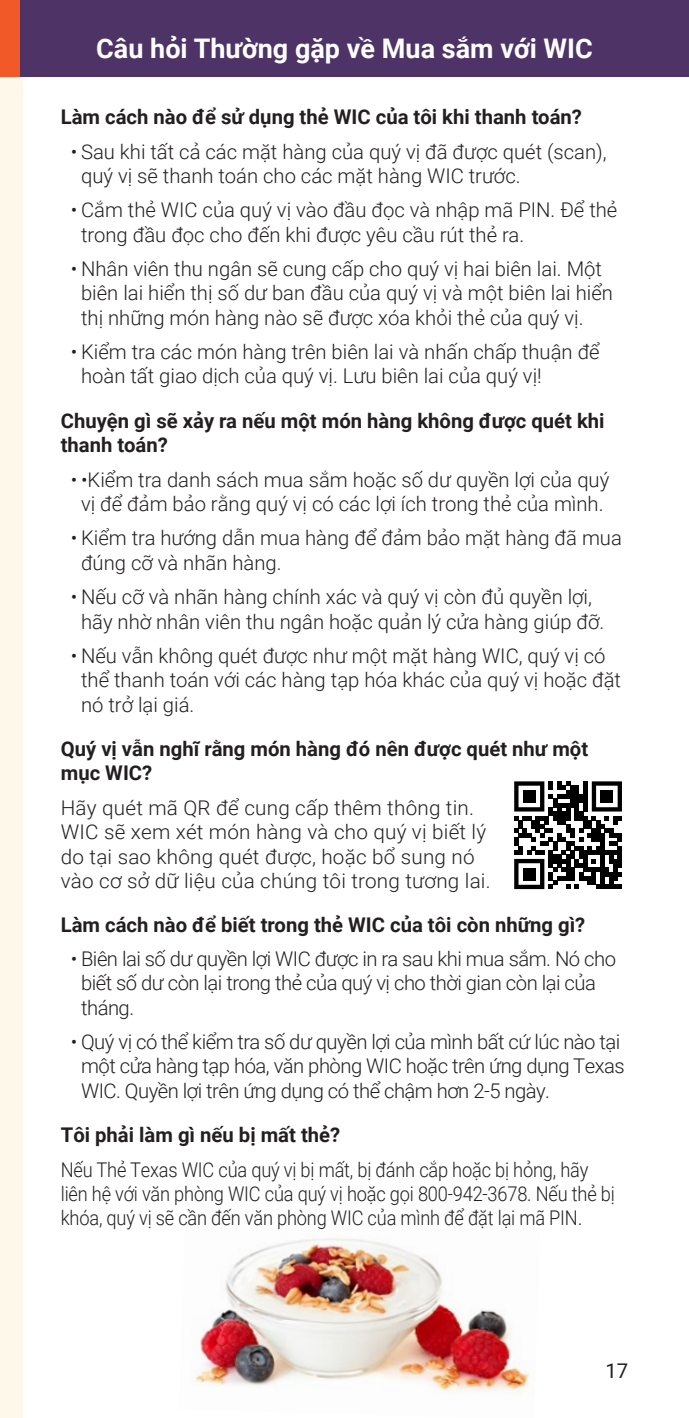
<style>
.page{position:relative;width:689px;height:1418px;background:#fff}
.page>*{position:absolute;margin:0;border:0;box-sizing:border-box;transform-origin:0 0}
.Page_Header{font:700 27px "Roboto";color:#fff}
.Body{font:300 20.25px/24.3px "Roboto";color:#231f20}
.Body-2{font:300 20.25px/24.3px "Roboto";letter-spacing:-.025em;color:#231f20}
.Bulleted_Header{font:700 20.25px/24.3px "Roboto";color:#231f20}
.Body-3{font:300 20.25px/24.3px "Roboto";color:#231f20;scale:.9 1}
.t1{font:20.25px "Roboto";color:#231f20}
</style>
<div class="page">
<div style="left:0;top:49px;width:22px;height:1369px;background:#fef8ea"></div>
<div style="left:0;top:0;width:22px;height:77px;background:#f15929"></div>
<div style="left:20px;top:0;width:668px;height:77px;background:#4e3366"></div>
<img style="left:192px;top:1238px;width:338px;height:158px">
<svg style="left:514px;top:781px;width:108px;height:108px"></svg>
<p class="Page_Header" style="left:96px;top:30px;width:498px">Câu hỏi Thường gặp về Mua sắm với WIC</p>
<p class="Bulleted_Header" style="left:61px;top:104px;width:522px">Làm cách nào để sử dụng thẻ WIC của tôi khi thanh toán?</p>
<p class="Body" style="left:81px;top:138px;width:527px;text-indent:-10px">• Sau khi tất cả các mặt hàng của quý vị đã được quét (scan), quý vị sẽ thanh toán cho các mặt hàng WIC trước.</p>
<p class="Body" style="left:81px;top:197px;width:538px;text-indent:-10px">• Cắm thẻ WIC của quý vị vào đầu đọc và nhập mã PIN. Để thẻ trong đầu đọc cho đến khi được yêu cầu rút thẻ ra.</p>
<p class="Body" style="left:81px;top:256px;width:533px;text-indent:-10px">• Nhân viên thu ngân sẽ cung cấp cho quý vị hai biên lai. Một biên lai hiển thị số dư ban đầu của quý vị và một biên lai hiển thị những món hàng nào sẽ được xóa khỏi thẻ của quý vị.</p>
<p class="Body" style="left:81px;top:339px;width:520px;text-indent:-10px">• Kiểm tra các món hàng trên biên lai và nhấn chấp thuận để hoàn tất giao dịch của quý vị. Lưu biên lai của quý vị!</p>
<p class="Bulleted_Header" style="left:61px;top:408px;width:545px">Chuyện gì sẽ xảy ra nếu một món hàng không được quét khi thanh toán?</p>
<p class="Body" style="left:71px;top:466px;width:540px;text-align:center">• •Kiểm tra danh sách mua sắm hoặc số dư quyền lợi của quý vị để đảm bảo rằng quý vị có các lợi ích trong thẻ của mình.</p>
<p class="Body" style="left:81px;top:525px;width:542px;text-indent:-10px">• Kiểm tra hướng dẫn mua hàng để đảm bảo mặt hàng đã mua đúng cỡ và nhãn hàng.</p>
<p class="Body" style="left:81px;top:584px;width:524px;text-indent:-10px">• Nếu cỡ và nhãn hàng chính xác và quý vị còn đủ quyền lợi, hãy nhờ nhân viên thu ngân hoặc quản lý cửa hàng giúp đỡ.</p>
<p class="Body" style="left:81px;top:643px;width:541px;text-indent:-10px">• Nếu vẫn không quét được như một mặt hàng WIC, quý vị có thể thanh toán với các hàng tạp hóa khác của quý vị hoặc đặt nó trở lại giá.</p>
<p class="Bulleted_Header" style="left:61px;top:736px;width:529px">Quý vị vẫn nghĩ rằng món hàng đó nên được quét như một mục WIC?</p>
<p class="Body" style="left:61px;top:795px;width:431px">Hãy quét mã QR để cung cấp thêm thông tin.<br>WIC sẽ xem xét món hàng và cho quý vị biết lý do tại sao không quét được, hoặc bổ sung nó vào cơ sở dữ liệu của chúng tôi trong tương lai.</p>
<p class="Bulleted_Header" style="left:61px;top:911px;width:526px">Làm cách nào để biết trong thẻ WIC của tôi còn những gì?</p>
<p class="Body-2" style="left:81px;top:946px;width:536px;text-indent:-10px">• Biên lai số dư quyền lợi WIC được in ra sau khi mua sắm. Nó cho biết số dư còn lại trong thẻ của quý vị cho thời gian còn lại của tháng.</p>
<p class="Body-2" style="left:81px;top:1029px;width:545px;text-indent:-10px">• Quý vị có thể kiểm tra số dư quyền lợi của mình bất cứ lúc nào tại một cửa hàng tạp hóa, văn phòng WIC hoặc trên ứng dụng Texas<br>WIC. Quyền lợi trên ứng dụng có thể chậm hơn 2-5 ngày.</p>
<p class="Bulleted_Header" style="left:61px;top:1122px;width:281px">Tôi phải làm gì nếu bị mất thẻ?</p>
<p class="Body-3" style="left:61px;top:1156px;width:617px">Nếu Thẻ Texas WIC của quý vị bị mất, bị đánh cắp hoặc bị hỏng, hãy liên hệ với văn phòng WIC của quý vị hoặc gọi 800-942-3678. Nếu thẻ bị khóa, quý vị sẽ cần đến văn phòng WIC của mình để đặt lại mã PIN.</p>
<p class="t1" style="left:605px;top:1357px;width:24px">17</p>
</div>
